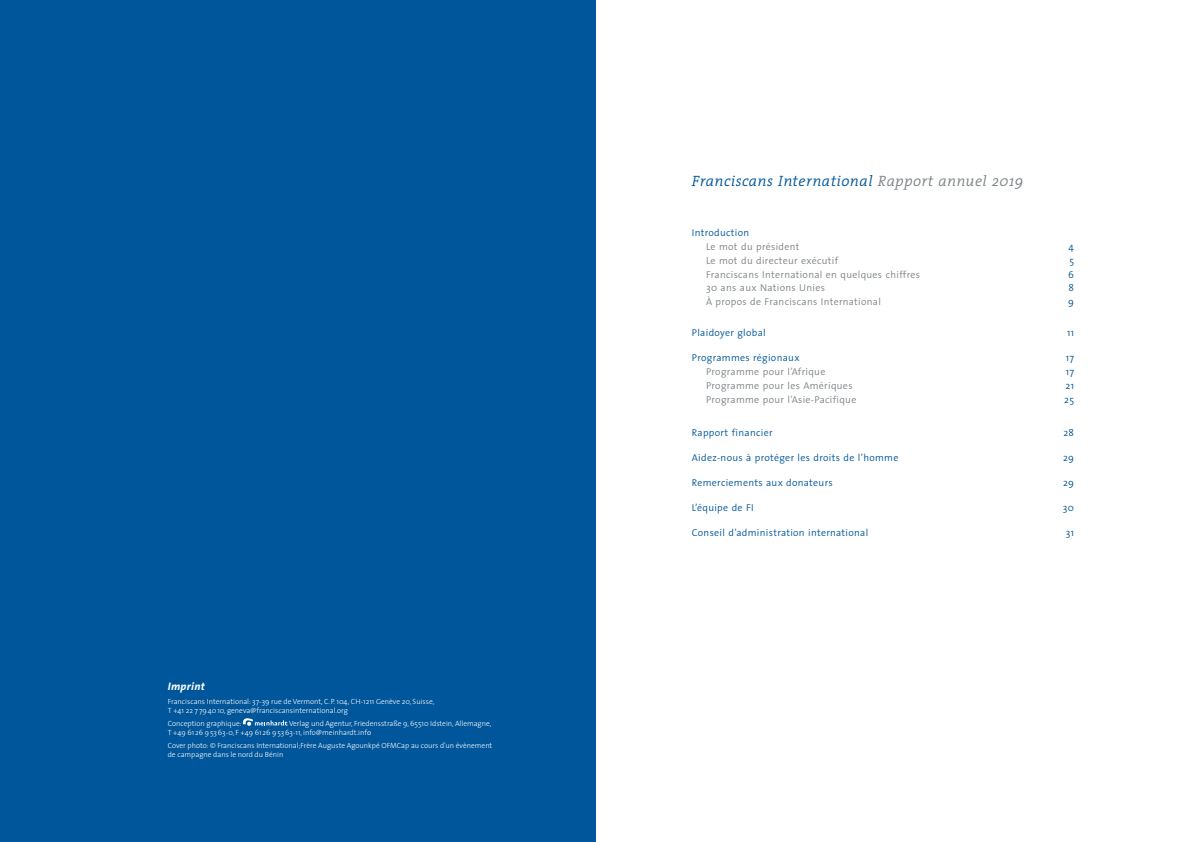
<style>
.page{position:relative;width:1191px;height:842px;background:#fff}
.page>*{position:absolute;margin:0;border:0;box-sizing:border-box;transform-origin:0 0}
.fi_17_head{font:italic 300 15px "The Serif";letter-spacing:.03em;color:#00569a}
.fi_fließtext{font:italic 700 10.9px "The Sans Office";letter-spacing:.03em;color:#fff}
.fi_zwischenüberschri{font:300 10px "The Sans";letter-spacing:.03em;color:#7d8386}
.fi_zwischenüberschri-2{font:300 10px "The Sans";letter-spacing:.03em;color:#00569a}
.fi_fließtext-2{font:300 7.5px/9px "The Sans";color:#fff}
.s1{font-family:"The Sans B W4"}
.s2{color:#7d8386}
</style>
<div class="page">
<div style="left:0;top:0;width:595px;height:842px;background:#00569a"></div>
<svg style="left:242px;top:718px;width:46px;height:8px"></svg>
<p class="fi_fließtext" style="left:168px;top:680px;width:38px">Imprint</p>
<p class="fi_fließtext-2" style="left:168px;top:696px;width:268px">Franciscans International: 37-39 rue de Vermont, C.P. 104, CH-1211 Genève 20, Suisse,<br>T +41 22 7 794010, geneva@franciscansinternational.org</p>
<p class="fi_fließtext-2" style="left:168px;top:718px;width:75px">Conception graphique:</p>
<p class="fi_fließtext-2" style="left:168px;top:718px;width:325px;text-indent:121px">Verlag und Agentur, Friedensstraße 9, 65510 Idstein, Allemagne,<br>T +49 6126 95363-0, F +49 6126 95363-11, info@meinhardt.inf<span class="s1">o</span></p>
<p class="fi_fließtext-2" style="left:168px;top:741px;width:326px">Cover photo: © Franciscans International;Frère Auguste Agounkpé OFMCap au cours d’un évènement de campagne dans le nord du Bénin</p>
<p class="fi_17_head" style="left:692px;top:169px;width:333px">Franciscans International <span class="s2">Rapport annuel 2019</span></p>
<p class="fi_zwischenüberschri-2" style="left:692px;top:224px;width:59px">Introduction</p>
<p class="fi_zwischenüberschri" style="left:706px;top:238px;width:95px">Le mot du président</p>
<p class="fi_zwischenüberschri-2" style="left:1068px;top:238px;width:7px">4</p>
<p class="fi_zwischenüberschri" style="left:706px;top:252px;width:134px">Le mot du directeur exécutif</p>
<p class="fi_zwischenüberschri-2" style="left:1069px;top:252px;width:6px">5</p>
<p class="fi_zwischenüberschri" style="left:706px;top:266px;width:215px">Franciscans International en quelques chiffres</p>
<p class="fi_zwischenüberschri-2" style="left:1068px;top:266px;width:7px">6</p>
<p class="fi_zwischenüberschri" style="left:706px;top:280px;width:120px">30 ans aux Nations Unies</p>
<p class="fi_zwischenüberschri-2" style="left:1068px;top:280px;width:7px">8</p>
<p class="fi_zwischenüberschri" style="left:706px;top:294px;width:176px">À propos de Franciscans International</p>
<p class="fi_zwischenüberschri-2" style="left:1068px;top:294px;width:7px">9</p>
<p class="fi_zwischenüberschri-2" style="left:692px;top:324px;width:75px">Plaidoyer global</p>
<p class="fi_zwischenüberschri-2" style="left:1067px;top:324px;width:9px">11</p>
<p class="fi_zwischenüberschri-2" style="left:692px;top:349px;width:109px">Programmes régionaux</p>
<p class="fi_zwischenüberschri-2" style="left:1065px;top:349px;width:10px">17</p>
<p class="fi_zwischenüberschri" style="left:706px;top:363px;width:121px">Programme pour l’Afrique</p>
<p class="fi_zwischenüberschri-2" style="left:1065px;top:363px;width:10px">17</p>
<p class="fi_zwischenüberschri" style="left:706px;top:377px;width:148px">Programme pour les Amériques</p>
<p class="fi_zwischenüberschri-2" style="left:1065px;top:377px;width:10px">21</p>
<p class="fi_zwischenüberschri" style="left:706px;top:391px;width:152px">Programme pour l’Asie-Pacifique</p>
<p class="fi_zwischenüberschri-2" style="left:1064px;top:391px;width:11px">25</p>
<p class="fi_zwischenüberschri-2" style="left:692px;top:424px;width:82px">Rapport financier</p>
<p class="fi_zwischenüberschri-2" style="left:1063px;top:424px;width:12px">28</p>
<p class="fi_zwischenüberschri-2" style="left:692px;top:449px;width:208px">Aidez-nous à protéger les droits de l’homme</p>
<p class="fi_zwischenüberschri-2" style="left:1063px;top:449px;width:12px">29</p>
<p class="fi_zwischenüberschri-2" style="left:692px;top:474px;width:142px">Remerciements aux donateurs</p>
<p class="fi_zwischenüberschri-2" style="left:1063px;top:474px;width:12px">29</p>
<p class="fi_zwischenüberschri-2" style="left:692px;top:499px;width:63px">L’équipe de FI</p>
<p class="fi_zwischenüberschri-2" style="left:1063px;top:499px;width:13px">30</p>
<p class="fi_zwischenüberschri-2" style="left:692px;top:524px;width:178px">Conseil d’administration international</p>
<p class="fi_zwischenüberschri-2" style="left:1065px;top:524px;width:10px">31</p>
</div>
